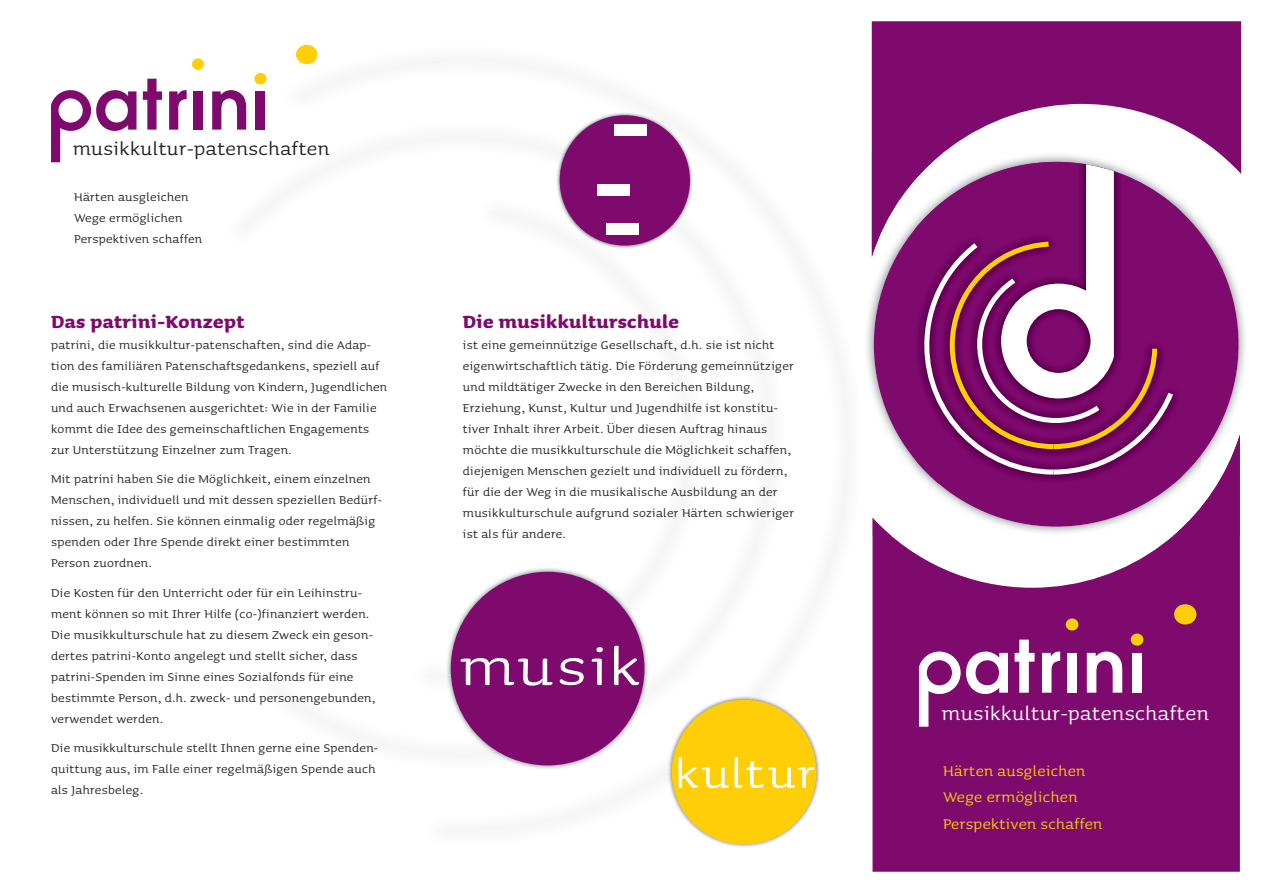
<style>
.page{position:relative;width:1263px;height:893px;background:#fff}
.page>*{position:absolute;margin:0;border:0;box-sizing:border-box;transform-origin:0 0}
.t1{font:24.9px "Sauna";letter-spacing:.02em;color:#fff}
.t2{font:23.85px "Sauna";letter-spacing:.02em;color:#231f20}
.t3{font:700 22.5px "Sauna";letter-spacing:.02em;color:#7e0a6d}
.t4{font:18.6px/26.4px "Sauna";letter-spacing:.02em;color:#fece08}
.t5{font:15px/21px "Sauna";letter-spacing:.02em;color:#231f20}
</style>
<div class="page">
<img style="left:297px;top:59px;width:216px;height:6px">
<img style="left:730px;top:168px;width:11px;height:11px">
<svg style="left:872px;top:21px;width:369px;height:131px;fill:#7e0a6d"></svg>
<img style="left:446px;top:568px;width:202px;height:201px">
<img style="left:446px;top:690px;width:202px;height:66px">
<img style="left:446px;top:571px;width:202px;height:108px">
<div style="left:451px;top:572px;width:193px;height:193px;background:#7e0a6d;border-radius:50%"></div>
<svg style="left:614px;top:646px;width:25px;height:39px"></svg>
<svg style="left:596px;top:647px;width:7px;height:5px"></svg>
<svg style="left:592px;top:658px;width:10px;height:27px"></svg>
<svg style="left:461px;top:658px;width:91px;height:28px"></svg>
<svg style="left:560px;top:658px;width:24px;height:27px"></svg>
<img style="left:563px;top:113px;width:122px;height:136px">
<img style="left:557px;top:150px;width:136px;height:92px">
<img style="left:651px;top:113px;width:34px;height:26px">
<img style="left:557px;top:231px;width:30px;height:18px">
<div style="left:560px;top:115px;width:130px;height:131px;background:#7e0a6d;border-radius:50%"></div>
<div style="left:614px;top:124px;width:33px;height:11px;background:#fff"></div>
<div style="left:606px;top:223px;width:33px;height:12px;background:#fff"></div>
<div style="left:597px;top:184px;width:32px;height:12px;background:#fff"></div>
<img style="left:668px;top:697px;width:152px;height:150px">
<img style="left:668px;top:696px;width:90px;height:78px">
<div style="left:672px;top:700px;width:144px;height:144px;background:#fece08;border-radius:50%"></div>
<svg style="left:678px;top:757px;width:136px;height:31px"></svg>
<svg style="left:872px;top:536px;width:368px;height:336px;background:#89207a"></svg>
<svg style="left:1014px;top:640px;width:20px;height:53px"></svg>
<svg style="left:1042px;top:651px;width:18px;height:42px"></svg>
<div style="left:1067px;top:653px;width:9px;height:40px;background:#fff"></div>
<svg style="left:1087px;top:651px;width:35px;height:42px"></svg>
<div style="left:1132px;top:653px;width:10px;height:40px;background:#fff"></div>
<svg style="left:919px;top:651px;width:89px;height:76px"></svg>
<div style="left:1174px;top:604px;width:22px;height:20px;background:#fece08;border-radius:50%"></div>
<div style="left:1131px;top:633px;width:12px;height:13px;background:#fece08;border-radius:50%"></div>
<div style="left:1066px;top:618px;width:12px;height:13px;background:#fece08;border-radius:50%"></div>
<svg style="left:143px;top:79px;width:19px;height:51px"></svg>
<svg style="left:169px;top:90px;width:18px;height:40px"></svg>
<div style="left:193px;top:91px;width:9px;height:39px;background:#7e0a6d"></div>
<svg style="left:212px;top:90px;width:34px;height:40px"></svg>
<div style="left:256px;top:91px;width:9px;height:39px;background:#7e0a6d"></div>
<svg style="left:51px;top:90px;width:85px;height:72px"></svg>
<div style="left:296px;top:45px;width:21px;height:19px;background:#fece08;border-radius:50%"></div>
<div style="left:254px;top:73px;width:13px;height:11px;background:#fece08;border-radius:50%"></div>
<div style="left:192px;top:58px;width:12px;height:12px;background:#fece08;border-radius:50%"></div>
<img style="left:871px;top:152px;width:1px;height:96px">
<img style="left:867px;top:248px;width:31px;height:187px">
<img style="left:1214px;top:257px;width:31px;height:178px">
<img style="left:872px;top:152px;width:369px;height:105px">
<img style="left:872px;top:435px;width:368px;height:101px">
<div style="left:874px;top:162px;width:364px;height:365px;background:#7e0a6d;border-radius:50%"></div>
<img style="left:915px;top:162px;width:266px;height:322px">
<svg style="left:922px;top:162px;width:255px;height:315px"></svg>
<h2 class="t2" style="left:73px;top:136px;width:258px">musikkultur-patenschaften</h2>
<p class="t5" style="left:74px;top:186px;width:130px">Härten ausgleichen<br>Wege ermöglichen<br>Perspektiven schaffen</p>
<h3 class="t3" style="left:51px;top:309px;width:195px">Das patrini-Konzept</h3>
<p class="t5" style="left:51px;top:334px;width:338px">patrini, die musikkultur-patenschaften, sind die Adap&shy;tion des fami liären Patenschaftsgedankens, speziell auf die musisch-kulturelle Bildung von Kindern, Jugendlichen und auch Erwachsenen ausge richtet: Wie in der Familie kommt die Idee des gemeinschaftlichen Engagements zur Unterstützung Einzelner zum Tragen.</p>
<p class="t5" style="left:51px;top:469px;width:333px">Mit patrini haben Sie die Möglichkeit, einem einzelnen Menschen, individuell und mit dessen speziellen Bedürf&shy;nissen, zu helfen. Sie können ein malig oder regelmäßig spenden oder Ihre Spende direkt einer be stimmten Person zuordnen.</p>
<p class="t5" style="left:51px;top:582px;width:326px">Die Kosten für den Unterricht oder für ein Leihinstru&shy;ment können so mit Ihrer Hilfe (co-)finanziert werden.<br>Die musikkulturschule hat zu diesem Zweck ein geson&shy;dertes patrini- Konto angelegt und stellt sicher, dass patrini-Spenden im Sinne eines Sozialfonds für eine bestimmte Person, d.h. zweck- und personengebunden, verwendet werden.</p>
<p class="t5" style="left:51px;top:738px;width:329px">Die musikkulturschule stellt Ihnen gerne eine Spenden&shy;quittung aus, im Falle einer regelmäßigen Spende auch als Jahresbeleg.</p>
<h3 class="t3" style="left:463px;top:309px;width:217px">Die musikkulturschule</h3>
<p class="t5" style="left:463px;top:334px;width:333px">ist eine gemeinnützige Gesellschaft, d.h. sie ist nicht eigenwirtschaftlich tätig. Die Förderung gemeinnütziger und mildtätiger Zwecke in den Bereichen Bildung, Erziehung, Kunst, Kultur und Jugendhilfe ist konstitu&shy;tiver Inhalt ihrer Arbeit. Über die sen Auftrag hinaus möchte die musikkulturschule die Möglichkeit schaffen, diejenigen Menschen gezielt und individuell zu fördern, für die der Weg in die musikalische Ausbildung an der musikkulturschule aufgrund sozialer Härten schwieriger ist als für andere.</p>
<h1 class="t1" style="left:942px;top:699px;width:268px">musikkultur-patenschaften</h1>
<p class="t4" style="left:943px;top:758px;width:161px">Härten ausgleichen<br>Wege ermöglichen<br>Perspektiven schaffen</p>
</div>
